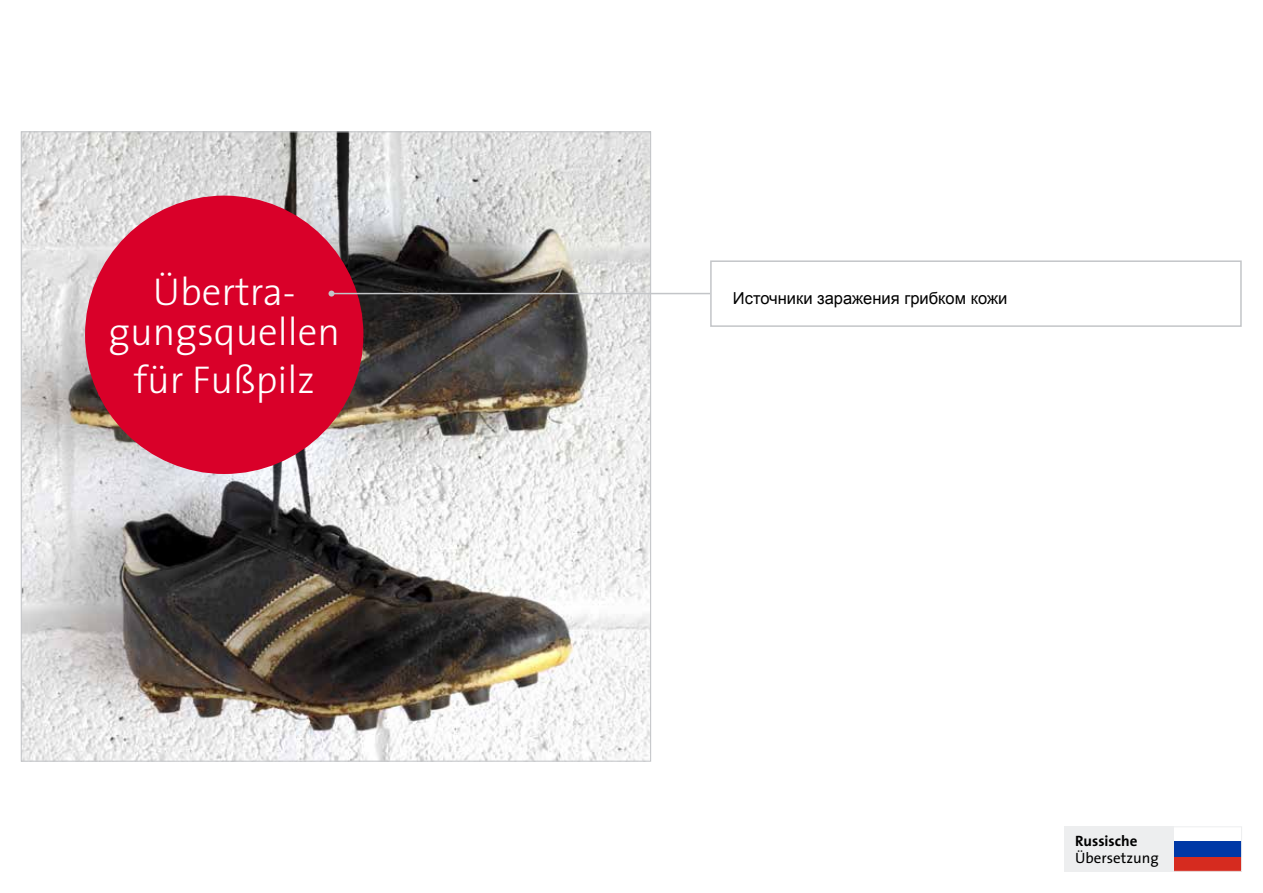
<style>
.page{position:relative;width:1263px;height:893px;background:#fff}
.page>*{position:absolute;margin:0;border:0;box-sizing:border-box;transform-origin:0 0}
.t1{font:300 39px/40.5px "The Sans";color:#fff;text-align:center}
.t2{font:16.5px "Arial";color:#000}
.t3{font:15px "The Sans";color:#000}
.t4{font:700 15px "The Sans";color:#000}
</style>
<div class="page">
<div style="left:1170px;top:849px;width:71px;height:22px;background:#d62b1f"></div>
<div style="left:1170px;top:841px;width:71px;height:16px;background:#0038a6"></div>
<div style="left:1170px;top:826px;width:72px;height:46px;border:1px solid #edeeef"></div>
<div style="left:1064px;top:826px;width:110px;height:46px;background:#edeeef"></div>
<img style="left:23px;top:133px;width:626px;height:627px">
<div style="left:85px;top:196px;width:278px;height:278px;background:#d90029;border-radius:50%"></div>
<hr style="left:331px;top:293px;width:392px;height:1px;background:#c3c5c8">
<svg style="left:328px;top:291px;width:6px;height:6px"></svg>
<div style="left:710px;top:260px;width:532px;height:67px;border:2px solid #c3c5c8"></div>
<p class="t1" style="left:109px;top:270px;width:233px">Übertra&shy;gungsquellen</p>
<p class="t1" style="left:134px;top:358px;width:183px">für Fußpilz</p>
<p class="t2" style="left:733px;top:287px;width:276px">Источники заражения грибком кожи</p>
<p class="t4" style="left:1075px;top:829px;width:64px">Russische</p>
<p class="t3" style="left:1075px;top:845px;width:85px">Übersetzung</p>
</div>
